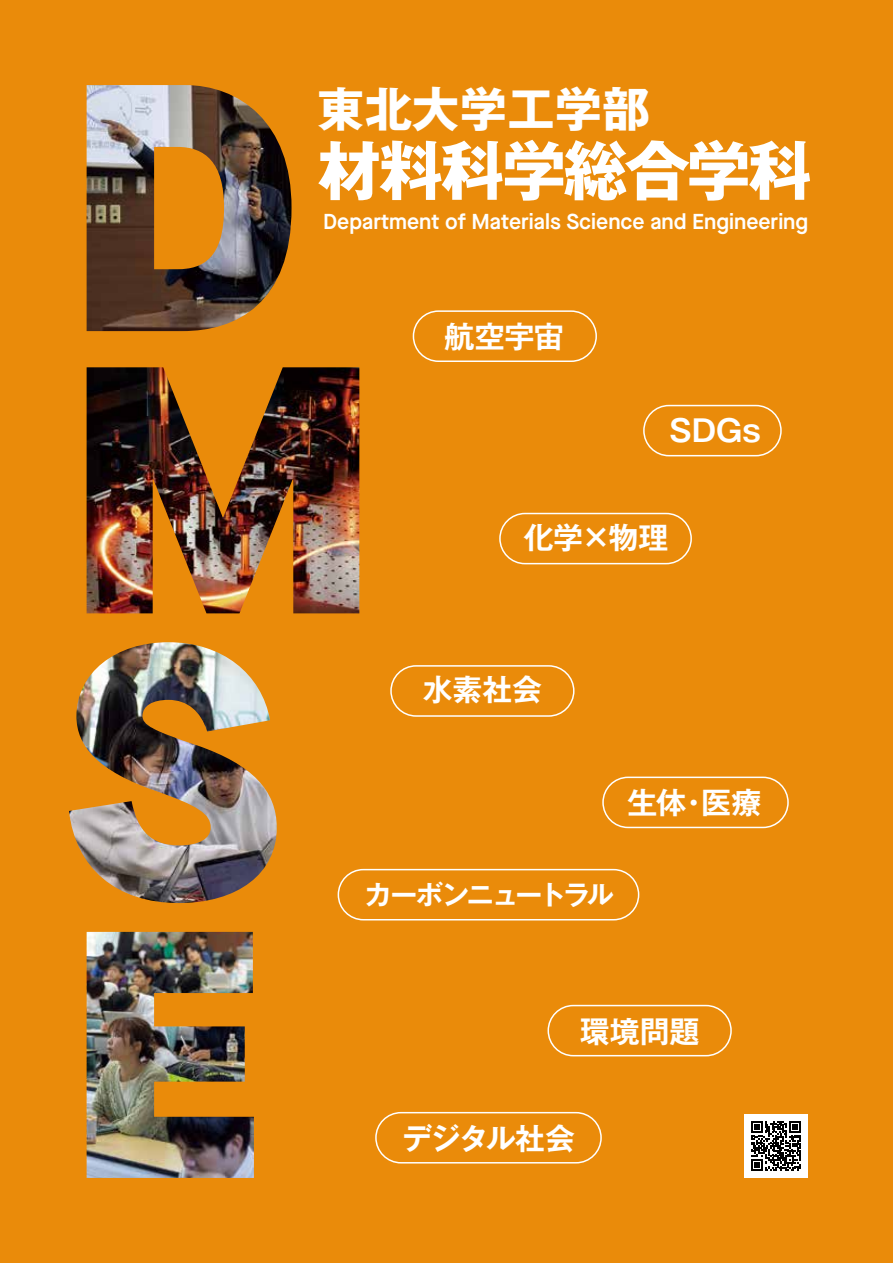
<style>
.page{position:relative;width:893px;height:1263px;background:#ea8b0a}
.page>*{position:absolute;margin:0;border:0;box-sizing:border-box;transform-origin:0 0}
.t1{font:64.8px "P Gothic MB101 Pr 6 N Bold 90 pv RKSJ H";letter-spacing:-.05em;color:#fff}
.t2{font:47.25px "P Gothic MB101 Pr 6 N Bold 90 pv RKSJ H";letter-spacing:.005em;color:#fff}
.t3{font:30px "P Gothic MB101 Pr 6 N De Bold 90 pv RKSJ H";letter-spacing:-.005em;color:#fff}
.t4{font:27px "P Gothic MB101 Pr 6 N De Bold 90 pv RKSJ H";letter-spacing:-.09em;color:#fff}
.t5{font:600 21.6px "Maison Neue";color:#fff}
</style>
<div class="page">
<img style="left:87px;top:85px;width:205px;height:246px">
<img style="left:87px;top:367px;width:272px;height:246px">
<img style="left:69px;top:642px;width:208px;height:261px">
<img style="left:87px;top:932px;width:167px;height:246px">
<div style="left:744px;top:1114px;width:64px;height:64px;background:#fff"></div>
<svg style="left:751px;top:1121px;width:50px;height:50px"></svg>
<div style="left:338px;top:869px;width:301px;height:51px;border:2px solid #fff;border-radius:25px"></div>
<div style="left:375px;top:1112px;width:227px;height:51px;border:2px solid #fff;border-radius:25px"></div>
<div style="left:499px;top:513px;width:193px;height:51px;border:2px solid #fff;border-radius:25px"></div>
<div style="left:602px;top:776px;width:187px;height:52px;border:2px solid #fff;border-radius:25px"></div>
<div style="left:413px;top:310px;width:184px;height:52px;border:2px solid #fff;border-radius:25px"></div>
<div style="left:643px;top:405px;width:139px;height:51px;border:2px solid #fff;border-radius:25px"></div>
<div style="left:390px;top:665px;width:184px;height:52px;border:2px solid #fff;border-radius:25px"></div>
<div style="left:547px;top:1005px;width:185px;height:51px;border:2px solid #fff;border-radius:25px"></div>
<h2 class="t2" style="left:317px;top:83px;width:334px">東北大学工学部</h2>
<h1 class="t1" style="left:317px;top:135px;width:497px">材料科学総合学科</h1>
<p class="t5" style="left:323px;top:207px;width:486px">Department of Materials Science and Engineering</p>
<h3 class="t3" style="left:445px;top:320px;width:121px">航空宇宙</h3>
<h3 class="t3" style="left:669px;top:414px;width:93px">SDGs</h3>
<h3 class="t3" style="left:523px;top:521px;width:147px">化学×物理</h3>
<h3 class="t3" style="left:423px;top:673px;width:121px">水素社会</h3>
<h3 class="t3" style="left:628px;top:786px;width:135px">生体・医療</h3>
<p class="t4" style="left:364px;top:880px;width:251px">カーボンニュートラル</p>
<h3 class="t3" style="left:580px;top:1015px;width:121px">環境問題</h3>
<h3 class="t3" style="left:402px;top:1122px;width:175px">デジタル社会</h3>
</div>
